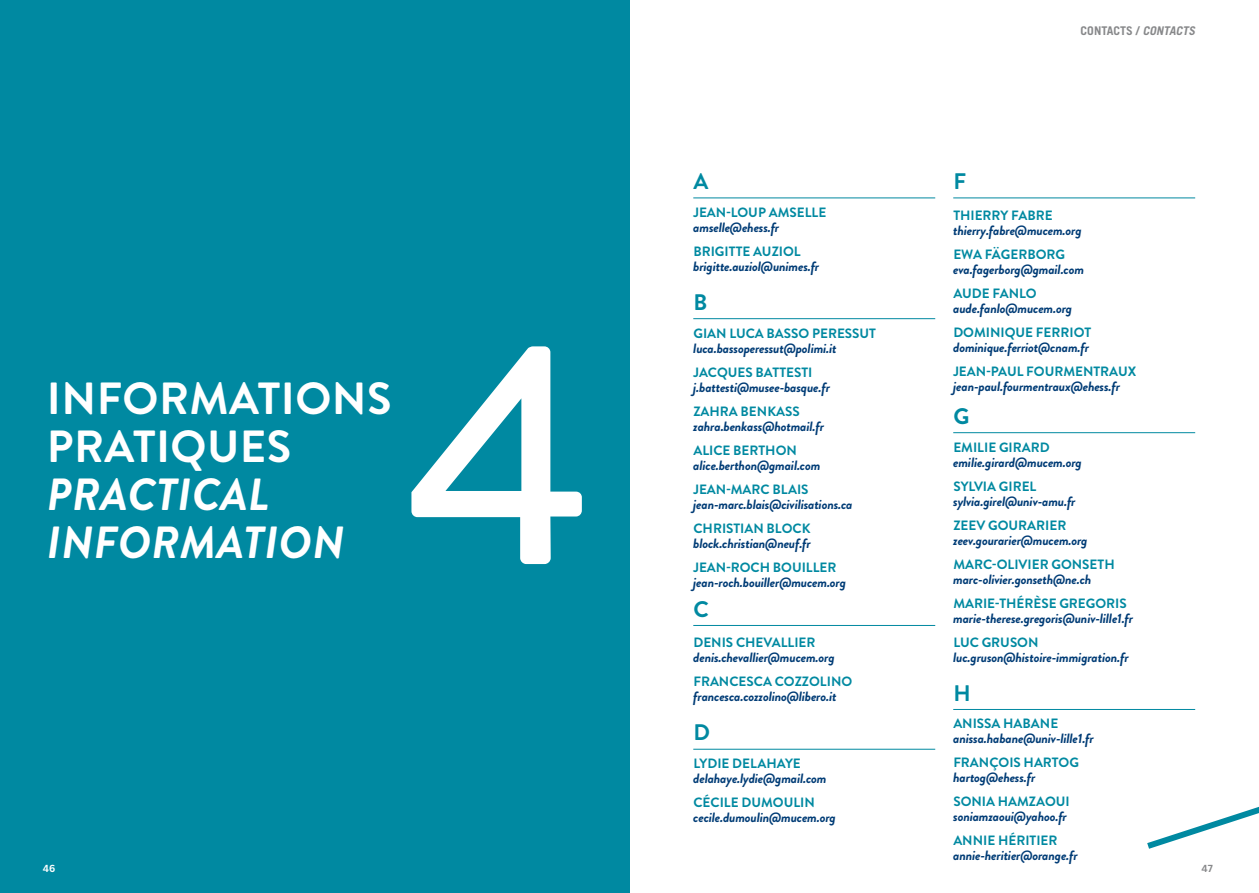
<style>
.page{position:relative;width:1259px;height:893px;background:#fff}
.page>*{position:absolute;margin:0;border:0;box-sizing:border-box;transform-origin:0 0}
.t1{font:500 315px "Brandon Grotesque";color:#fff}
.t2{font:700 45px/48px "Brandon Grotesque";letter-spacing:.01em;color:#fff}
.t3{font:italic 700 45px/48px "Brandon Grotesque";letter-spacing:.01em;color:#fff}
.t4{font:700 22.5px "Brandon Grotesque";color:#0089a1}
.t5{font:italic 700 13.5px "Brandon Grotesque";letter-spacing:-.015em;color:#003c76}
.t6{font:700 13.5px "Brandon Grotesque";color:#0089a1}
.t7{font:700 12px "Trade Gothic";color:#87888a}
.t8{font:500 10.5px "Pluto Sans Cond";color:#fff}
.t9{font:500 10.5px "Pluto Sans Cond";color:#87888a}
.s1{font-style:italic}
</style>
<div class="page">
<div style="left:0;top:0;width:629px;height:893px;background:#0089a1"></div>
<hr style="left:693px;top:198px;width:242px;height:1px;background:#0089a1">
<hr style="left:693px;top:318px;width:242px;height:1px;background:#0089a1">
<hr style="left:693px;top:625px;width:242px;height:1px;background:#0089a1">
<hr style="left:693px;top:749px;width:242px;height:1px;background:#0089a1">
<hr style="left:953px;top:198px;width:242px;height:1px;background:#0089a1">
<hr style="left:953px;top:432px;width:242px;height:1px;background:#0089a1">
<hr style="left:953px;top:709px;width:242px;height:1px;background:#0089a1">
<svg style="left:1147px;top:807px;width:112px;height:42px"></svg>
<p class="t7" style="left:1080px;top:23px;width:119px">CONTACTS / <span class="s1">CONTACTS</span></p>
<h3 class="t4" style="left:693px;top:166px;width:16px">A</h3>
<p class="t6" style="left:693px;top:203px;width:134px">JEAN-LOU P AMSELLE</p>
<p class="t5" style="left:693px;top:218px;width:88px">amselle@ehess.fr</p>
<p class="t6" style="left:693px;top:242px;width:109px">BRIGITTE AUZIOL</p>
<p class="t5" style="left:693px;top:257px;width:128px">brigitte.auziol@unimes.fr</p>
<h3 class="t4" style="left:693px;top:286px;width:12px">B</h3>
<p class="t6" style="left:693px;top:323px;width:45px">GIAN LUC</p>
<p class="t6" style="left:755px;top:323px;width:123px">A BASSO PERESSUT</p>
<p class="t5" style="left:693px;top:338px;width:145px">luca.bassoperessut@polimi.it</p>
<p class="t6" style="left:693px;top:362px;width:25px">JACQU</p>
<p class="t6" style="left:737px;top:362px;width:76px">ES BATTESTI</p>
<p class="t5" style="left:693px;top:377px;width:138px">j.battesti@musee-basque.fr</p>
<p class="t6" style="left:693px;top:401px;width:57px">ZAHRA BENKASS</p>
<p class="t5" style="left:693px;top:416px;width:132px">zahra.benkass@hotmail.fr</p>
<p class="t6" style="left:693px;top:440px;width:50px">ALICE BERTHON</p>
<p class="t5" style="left:693px;top:455px;width:129px">alice.berthon@gmail.com</p>
<p class="t6" style="left:693px;top:479px;width:117px">JEAN-MARC BLAIS</p>
<p class="t5" style="left:693px;top:494px;width:161px">jean-marc.blais@civilisations.ca</p>
<p class="t6" style="left:693px;top:518px;width:119px">CHRISTIAN BLOCK</p>
<p class="t5" style="left:693px;top:533px;width:119px">block.christian@neuf.fr</p>
<p class="t6" style="left:693px;top:557px;width:15px">JEAN</p>
<p class="t6" style="left:726px;top:557px;width:84px">-ROCH BOUILLER</p>
<p class="t5" style="left:693px;top:572px;width:154px">jean-roch.bouiller@mucem.org</p>
<h3 class="t4" style="left:693px;top:593px;width:17px">C</h3>
<p class="t6" style="left:693px;top:633px;width:9px">DENIS</p>
<p class="t6" style="left:736px;top:633px;width:18px">CHEVALLIER</p>
<p class="t5" style="left:693px;top:648px;width:143px">denis.chevallier@mucem.org</p>
<p class="t6" style="left:693px;top:672px;width:160px">FRANC ESCA COZZOLINO</p>
<p class="t5" style="left:693px;top:687px;width:145px">francesca.cozzolino@libero.it</p>
<h3 class="t4" style="left:693px;top:717px;width:15px">D</h3>
<p class="t6" style="left:693px;top:754px;width:109px">LYDIE DELAHAYE</p>
<p class="t5" style="left:693px;top:769px;width:135px">delahaye.lydie@gmail.com</p>
<p class="t6" style="left:693px;top:793px;width:108px">CÉCILE DUMOULIN</p>
<p class="t5" style="left:693px;top:808px;width:144px">cecile.dumoulin@mucem.org</p>
<h3 class="t4" style="left:953px;top:166px;width:14px">F</h3>
<p class="t6" style="left:953px;top:206px;width:9px">THIERRY</p>
<p class="t6" style="left:1011px;top:206px;width:17px">FABRE</p>
<p class="t5" style="left:953px;top:221px;width:130px">thierry.fabre@mucem.org</p>
<p class="t6" style="left:953px;top:245px;width:110px">EWA FÄG ERBORG</p>
<p class="t5" style="left:953px;top:260px;width:132px">eva.fagerborg@gmail.com</p>
<p class="t6" style="left:953px;top:284px;width:57px">AUDE FANLO</p>
<p class="t5" style="left:953px;top:299px;width:121px">aude.fanlo@mucem.org</p>
<p class="t6" style="left:953px;top:323px;width:139px">DOMINIQU E FERRIOT</p>
<p class="t5" style="left:953px;top:338px;width:137px">dominique.ferriot@cnam.fr</p>
<p class="t6" style="left:953px;top:362px;width:184px">JEAN-PAU L FOU RMENTRAUX</p>
<p class="t5" style="left:953px;top:377px;width:168px">jean-paul.fourmentraux@ehess.fr</p>
<h3 class="t4" style="left:953px;top:400px;width:18px">G</h3>
<p class="t6" style="left:953px;top:437px;width:27px">EMILIE</p>
<p class="t6" style="left:999px;top:437px;width:19px">GIRARD</p>
<p class="t5" style="left:953px;top:452px;width:130px">emilie.girard@mucem.org</p>
<p class="t6" style="left:953px;top:476px;width:85px">SYLVIA GIREL</p>
<p class="t5" style="left:953px;top:491px;width:124px">sylvia.girel@univ-amu.fr</p>
<p class="t6" style="left:953px;top:515px;width:9px">ZEEV</p>
<p class="t6" style="left:988px;top:515px;width:39px">GOURARIER</p>
<p class="t5" style="left:953px;top:530px;width:136px">zeev.gourarier@mucem.org</p>
<p class="t6" style="left:953px;top:554px;width:163px">MARC-OLIVIER GONSETH</p>
<p class="t5" style="left:953px;top:569px;width:140px">marc-olivier.gonseth@ne.ch</p>
<p class="t6" style="left:953px;top:593px;width:151px">MARIE-THÉRÈSE GREGORIS</p>
<p class="t5" style="left:953px;top:608px;width:182px">marie-therese.gregoris@univ-lille1.fr</p>
<p class="t6" style="left:953px;top:632px;width:9px">LUC</p>
<p class="t6" style="left:981px;top:632px;width:58px">GRUSON</p>
<p class="t5" style="left:953px;top:647px;width:177px">luc.gruson@histoire-immigration.fr</p>
<h3 class="t4" style="left:953px;top:677px;width:15px">H</h3>
<p class="t6" style="left:953px;top:714px;width:60px">ANISSA HABANE</p>
<p class="t5" style="left:953px;top:729px;width:142px">anissa.habane@univ-lille1.fr</p>
<p class="t6" style="left:953px;top:753px;width:81px">FRANÇOIS HARTO</p>
<p class="t6" style="left:1069px;top:753px;width:11px">G</p>
<p class="t5" style="left:953px;top:768px;width:84px">hartog@ehess.fr</p>
<p class="t6" style="left:953px;top:792px;width:118px">SONIA HAMZAOU I</p>
<p class="t5" style="left:953px;top:807px;width:115px">soniamzaoui@yahoo.fr</p>
<p class="t6" style="left:953px;top:831px;width:106px">ANNIE H ÉRITIER</p>
<p class="t5" style="left:953px;top:846px;width:126px">annie-heritier@orange.fr</p>
<h1 class="t1" style="left:406px;top:238px;width:188px">4</h1>
<h2 class="t2" style="left:47px;top:375px;width:346px">INFORMATIONS<br>PRATIQU ES</h2>
<h2 class="t3" style="left:47px;top:471px;width:299px">Practical information</h2>
<p class="t8" style="left:43px;top:862px;width:14px">46</p>
<p class="t9" style="left:1201px;top:862px;width:13px">47</p>
</div>
